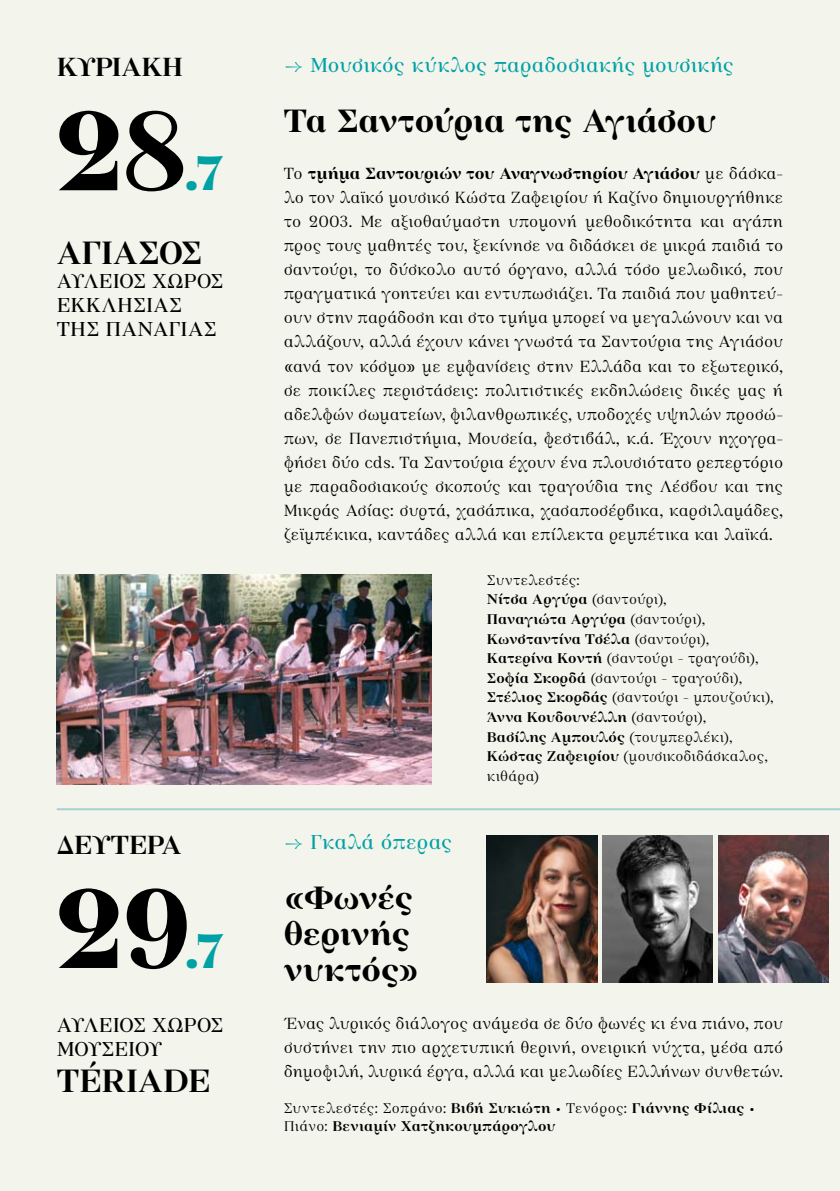
<style>
.page{position:relative;width:840px;height:1191px;background:#fff}
.page>*{position:absolute;margin:0;border:0;box-sizing:border-box;transform-origin:0 0}
.t1{font:800 112px "GFS Georgiou";color:#000}
.t2{font:800 48px "GFS Georgiou";color:#00a1a5}
.t3{font:700 32px/36px "GFS Georgiou";letter-spacing:-.015em;color:#000}
.t4{font:600 32px "GFS Georgiou";letter-spacing:.005em;color:#000}
.t5{font:600 26px "GFS Georgiou";letter-spacing:.08em;color:#000}
.t6{font:20px "GFS Georgiou";letter-spacing:.01em;color:#00a1a5}
.t7{font:20px/24px "GFS Georgiou";letter-spacing:-.03em;color:#000}
.t8{font:20px/24px "GFS Georgiou";letter-spacing:.01em;color:#000;text-align:center}
.t9{font:300 16px/24px "GFS Georgiou";color:#000;text-align:justify}
.t10{font:300 14px/19.6px "GFS Georgiou";letter-spacing:.005em;color:#000}
.t11{font:600 14px/18px "GFS Georgiou";letter-spacing:.01em;color:#000}
.s1{font-weight:700}
.s2{font-weight:600}
.s3{font-weight:300}
</style>
<div class="page">
<div style="left:0;top:0;width:839px;height:1191px;background:#f3f4eb"></div>
<hr style="left:839px;top:0;width:1px;height:1191px;background:#f3f4eb">
<img style="left:57px;top:574px;width:374px;height:210px">
<img style="left:486px;top:835px;width:110px;height:147px">
<img style="left:718px;top:835px;width:110px;height:147px">
<img style="left:602px;top:835px;width:110px;height:147px">
<hr style="left:57px;top:808px;width:782px;height:2px;background:#a6d0d1">
<h3 class="t5" style="left:57px;top:47px;width:128px">ΚΥΡΙΑΚΗ</h3>
<h1 class="t1" style="left:57px;top:65px;width:131px">28</h1>
<h2 class="t2" style="left:184px;top:136px;width:41px">.7</h2>
<h3 class="t4" style="left:57px;top:228px;width:21px">ΑΓΙΆ</h3>
<h3 class="t4" style="left:138px;top:228px;width:62px">ΣΟΣ</h3>
<p class="t7" style="left:57px;top:267px;width:166px">αύλειος χώρος εκκ</p>
<p class="t8" style="left:57px;top:291px;width:159px">λησίας<br>της Παναγίας</p>
<h3 class="t5" style="left:57px;top:824px;width:126px">ΔΕΥΤΕΡΑ</h3>
<h1 class="t1" style="left:57px;top:842px;width:135px">29</h1>
<h2 class="t2" style="left:184px;top:914px;width:41px">.7</h2>
<p class="t7" style="left:57px;top:1011px;width:168px">αυλειοσ χωροσ μουσε ιου</p>
<h3 class="t4" style="left:57px;top:1056px;width:155px">TÉRIADE</h3>
<p class="t6" style="left:283px;top:49px;width:451px">→ Μουσικός κύκλος παραδοσιακής μουσικής</p>
<h3 class="t3" style="left:283px;top:100px;width:433px">Τα Σαντούρια της Αγιάσου</h3>
<p class="t9" style="left:283px;top:160px;width:500px">Το <span class="s1">τμήμα Σαντουριών του Αναγνωστηρίου Αγιάσου</span> με δάσκα&shy;λο τον λαϊκό μουσικό Κώστα Ζαφειρίου ή Καζίνο δημιουργήθηκε το 2003. Με αξιοθαύμαστη υπομονή μεθοδικότητα και αγάπη προς τους μαθητές του, ξεκίνησε να διδάσκει σε μικρά παιδιά το σαντούρι, το δύσκολο αυτό όργανο, αλλά τόσο μελωδικό, που πραγματικά γοητεύει και εντυπωσιάζει. Τα παιδιά που μαθητεύ&shy;ουν στην παράδοση και στο τμήμα μπορεί να μεγαλώνουν και να αλλάζουν, αλλά έχουν κάνει γνωστά τα Σαντούρια της Αγιάσου «ανά τον κόσμο» με εμφανίσεις στην Ελλάδα και το εξωτερικό, σε ποικίλες περιστάσεις: πολιτιστικές εκδηλώσεις δικές μας ή αδελφών σωματείων, φιλανθρωπικές, υποδοχές υψηλών προσώ&shy;πων, σε Πανεπιστήμια, Μουσεία, φεστιβάλ, κ.ά. Έχουν ηχογρα&shy;φήσει δύο cds. Τα Σαντούρια έχουν ένα πλουσιότατο ρεπερτόριο με παραδοσιακούς σκοπούς και τραγούδια της Λέσβου και της Μικράς Ασίας: συρτά, χασάπικα, χασαποσέρβικα, καρσιλαμάδες, ζεϊμπέκικα, καντάδες αλλά και επίλεκτα ρεμπέτικα και λαϊκά.</p>
<p class="t10" style="left:486px;top:569px;width:288px">Συντελεστές:<br><span class="s2">ΝΊΤΣΑ ΑΡΓΎΡΑ</span> (σαντούρι),<br><span class="s2">ΠΑΝΑΓΙΏΤΑ ΑΡΓΎΡΑ</span> (σαντούρι),<br><span class="s2">ΚΩΝΣΤΑΝΤΊΝΑ ΤΣΈΛΑ</span> (σαντούρι),<br><span class="s2">ΚΑΤΕΡΊΝΑ ΚΟΝΤΉ</span> (σαντούρι - τραγούδι),<br><span class="s2">ΣΟΦΊΑ ΣΚΟΡΔΆ</span> (σαντούρι - τραγούδι),<br><span class="s2">ΣΤΈΛΙΟΣ ΣΚΟΡΔΆΣ</span> (σαντούρι - μπουζούκι),<br><span class="s2">ΆΝΝΑ ΚΟΥΔΟΥΝΈΛΛΗ</span> (σαντούρι),<br><span class="s2">ΒΑΣΊΛΗΣ ΑΜΠΟΥΛΌΣ</span> (τουμπερλέκι),<br><span class="s2">ΚΏΣΤΑΣ ΖΑΦΕΙΡΊΟΥ</span> (μουσικοδιδάσκαλος, κιθάρα)</p>
<p class="t6" style="left:283px;top:827px;width:170px">→ Γκαλά όπερας</p>
<h3 class="t3" style="left:283px;top:877px;width:137px">«Φωνές θερινής νυκτός»</h3>
<p class="t9" style="left:283px;top:1010px;width:500px">Ένας λυρικός διάλογος ανάμεσα σε δύο φωνές κι ένα πιάνο, που συστήνει την πιο αρχετυπική θερινή, ονειρική νύχτα, μέσα από δημοφιλή, λυρικά έργα, αλλά και μελωδίες Ελλήνων συνθετών.</p>
<p class="t11" style="left:283px;top:1098px;width:472px"><span class="s3">Συντελεστές: Σοπράνο:</span> ΒΙΒΉ ΣΥΚΙΏΤΗ <span class="s3">• Τενόρος:</span> ΓΙΆΝΝΗΣ ΦΊΛΙΑΣ <span class="s3">•<br>Πιάνο:</span> ΒΕΝΙΑΜΊΝ ΧΑΤΖΗΚΟΥΜΠΆΡΟΓΛΟΥ</p>
</div>
